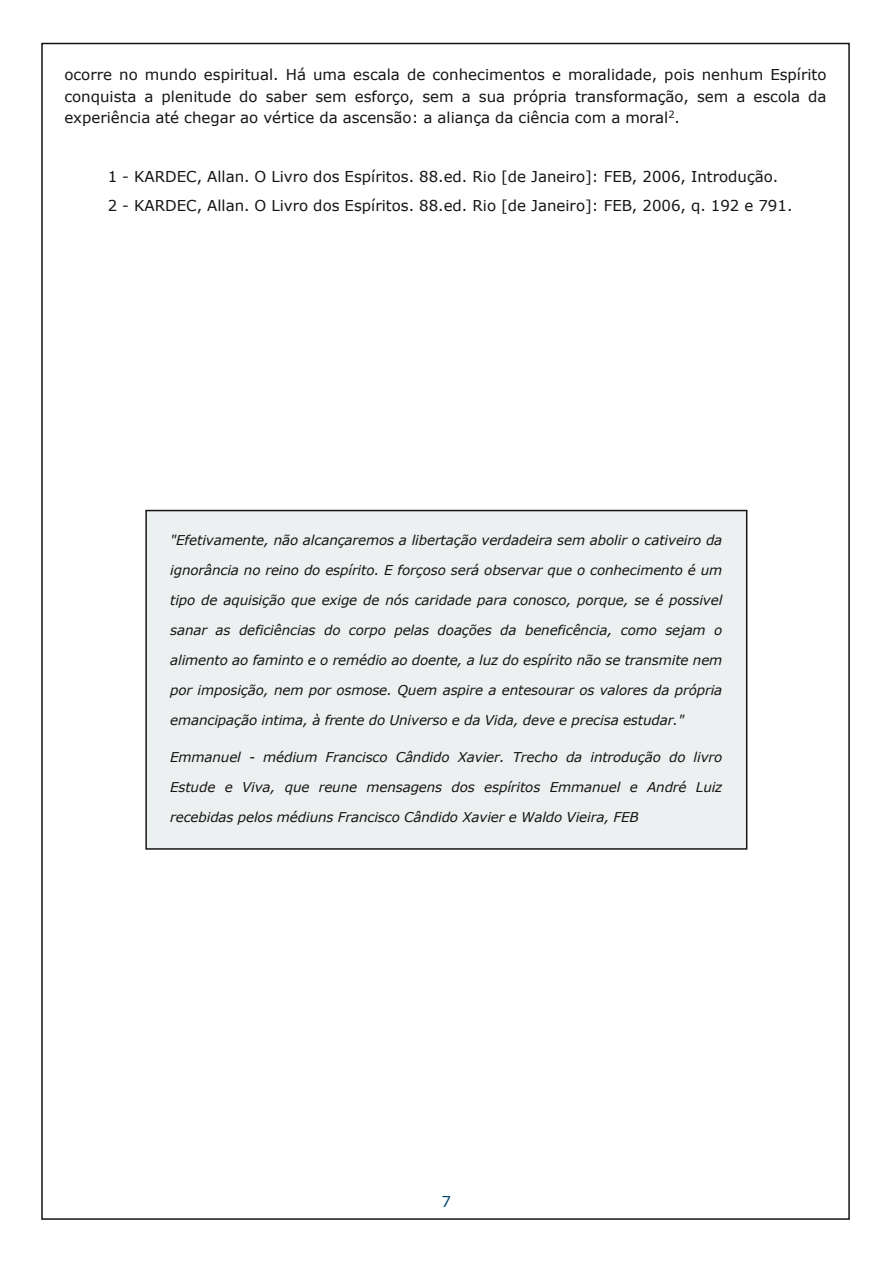
<style>
.page{position:relative;width:893px;height:1263px;background:#fff}
.page>*{position:absolute;margin:0;border:0;box-sizing:border-box;transform-origin:0 0}
.t1{font:15px/21.6px "Verdana";color:#161413;text-align:justify}
.t2{font:15px "Verdana";color:#004570}
.t3{font:italic 13.5px "Verdana";letter-spacing:-.01em;color:#161413}
</style>
<div class="page">
<div style="left:146px;top:510px;width:601px;height:339px;background:#ecf0f0"></div>
<p class="t1" style="left:64px;top:64px;width:764px">ocorre no mundo espiritual. Há uma escala de conhecimentos e moralidade, pois nenhum Espírito conquista a plenitude do saber sem esforço, sem a sua própria transformação, sem a escola da experiência até chegar ao vértice da ascensão: a aliança da ciência com a moral<sup>2</sup>.</p>
<p class="t1" style="left:108px;top:162px;width:686px;line-height:29.1px">1 - KARDEC, Allan. O Livro dos Espíritos. 88.ed. Rio [de Janeiro]: FEB, 2006, Introdução.<br>2 - KARDEC, Allan. O Livro dos Espíritos. 88.ed. Rio [de Janeiro]: FEB, 2006, q. 192 e 791.</p>
<p class="t3" style="left:170px;top:532px;width:554px">"Efetivamente, não alcançaremos a libertação verdadeira sem abolir o cativeiro da</p>
<p class="t3" style="left:170px;top:562px;width:554px">ignorância no reino do espírito. E forçoso será observar que o conhecimento é um</p>
<p class="t3" style="left:170px;top:592px;width:554px">tipo de aquisição que exige de nós caridade para conosco, porque, se é possivel</p>
<p class="t3" style="left:170px;top:622px;width:554px">sanar as deficiências do corpo pelas doações da beneficência, como sejam o</p>
<p class="t3" style="left:170px;top:652px;width:554px">alimento ao faminto e o remédio ao doente, a luz do espírito não se transmite nem</p>
<p class="t3" style="left:170px;top:682px;width:554px">por imposição, nem por osmose. Quem aspire a entesourar os valores da própria</p>
<p class="t3" style="left:170px;top:712px;width:516px">emancipação intima, à frente do Universo e da Vida, deve e precisa estudar."</p>
<p class="t3" style="left:170px;top:749px;width:554px">Emmanuel - médium Francisco Cândido Xavier. Trecho da introdução do livro</p>
<p class="t3" style="left:170px;top:779px;width:554px">Estude e Viva, que reune mensagens dos espíritos Emmanuel e André Luiz</p>
<p class="t3" style="left:170px;top:809px;width:470px">recebidas pelos médiuns Francisco Cândido Xavier e Waldo Vieira, FEB</p>
<p class="t2" style="left:442px;top:1192px;width:11px">7</p>
</div>
